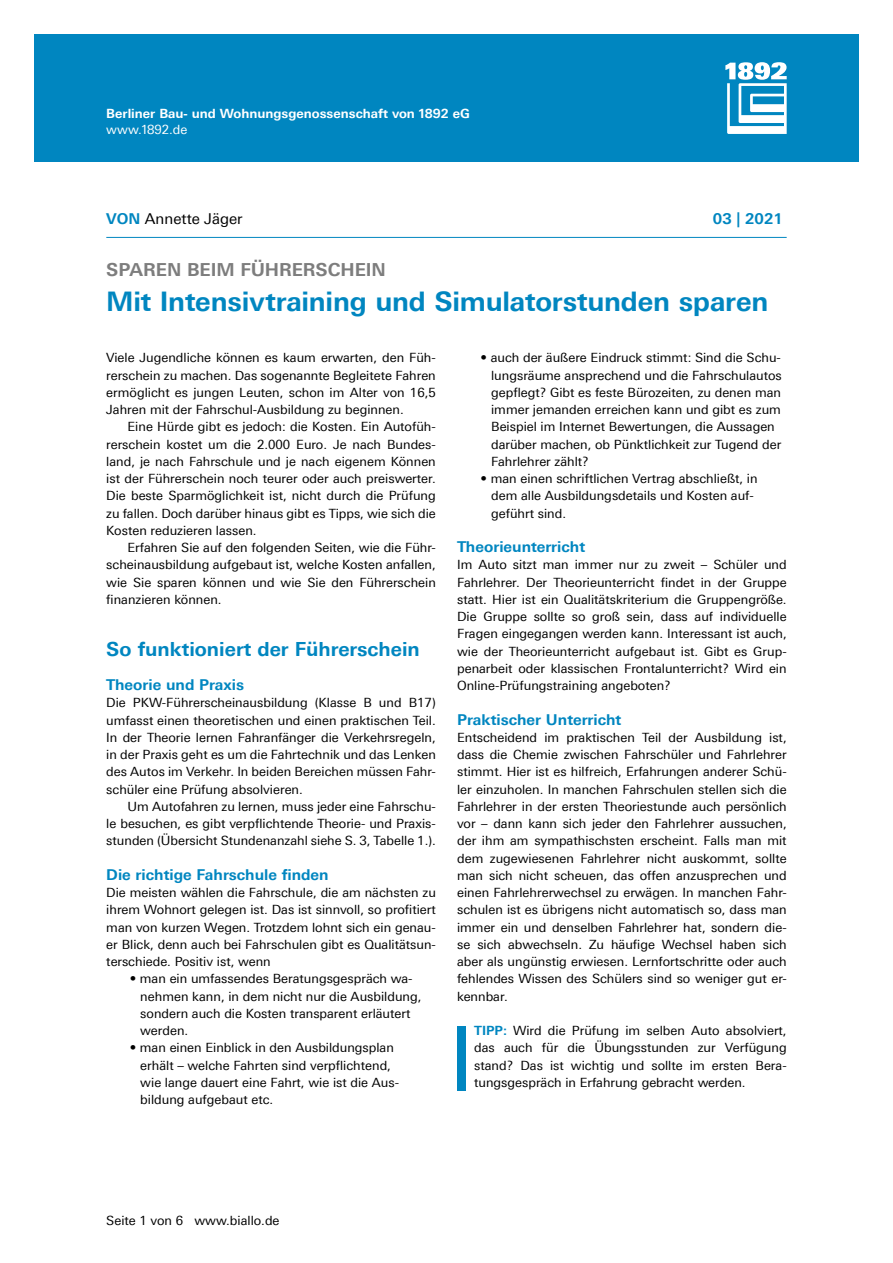
<style>
.page{position:relative;width:893px;height:1263px;background:#fff}
.page>*{position:absolute;margin:0;border:0;box-sizing:border-box;transform-origin:0 0}
.t1{font:700 27px "Linotype Univers 630";letter-spacing:-.01em;color:#0086c0}
.t2{font:700 19.5px "Linotype Univers 630";color:#0086c0}
.t3{font:700 18px "Linotype Univers 630";letter-spacing:-.005em;color:#7d7d7d}
.t4{font:700 15px "Linotype Univers 630";color:#0086c0}
.t5{font:15px "Linotype Univers 430";color:#000}
.t6{font:12.75px/17.2px "Linotype Univers 430";color:#000;text-align:justify}
.t7{font:700 12.75px "Linotype Univers 630";color:#fff}
.t8{font:12.75px "Linotype Univers 430";color:#fff}
.s1{font-family:"Linotype Univers 630";font-weight:700;color:#0086c0}
</style>
<div class="page">
<div style="left:34px;top:34px;width:825px;height:128px;background:#0086c0"></div>
<svg style="left:725px;top:62px;width:62px;height:72px"></svg>
<hr style="left:106px;top:237px;width:681px;height:1px;background:#0086c0">
<div style="left:457px;top:1026px;width:9px;height:64px;background:#0086c0"></div>
<p class="t7" style="left:106px;top:106px;width:365px">Berliner Bau- und Wohnungsgenossenschaft von 1892 eG</p>
<p class="t8" style="left:106px;top:122px;width:83px">www.1892.de</p>
<p class="t5" style="left:106px;top:210px;width:138px"><span class="s1">VON</span> Annette Jäger</p>
<p class="t4" style="left:713px;top:210px;width:71px">03 | 2021</p>
<h3 class="t3" style="left:106px;top:259px;width:281px">SPAREN BEIM FÜHRERSCHEIN</h3>
<h1 class="t1" style="left:106px;top:285px;width:664px">Mit Intensivtraining und Simulatorstunden sparen</h1>
<p class="t6" style="left:106px;top:349px;width:331px">Viele Jugendliche können es kaum erwarten, den Füh&shy;rerschein zu machen. Das sogenannte Begleitete Fahren ermöglicht es jungen Leuten, schon im Alter von 16,5<br>Jahren mit der Fahrschul-Ausbildung zu beginnen.</p>
<p class="t6" style="left:106px;top:418px;width:331px;text-indent:21px">Eine Hürde gibt es jedoch: die Kosten. Ein Autofüh&shy;rerschein kostet um die 2.000 Euro. Je nach Bundes&shy;land, je nach Fahrschule und je nach eigenem Können ist der Führerschein noch teurer oder auch preiswerter.<br>Die beste Sparmöglichkeit ist, nicht durch die Prüfung zu fallen. Doch darüber hinaus gibt es Tipps, wie sich die Kosten reduzieren lassen.</p>
<p class="t6" style="left:106px;top:539px;width:331px;text-indent:21px">Erfahren Sie auf den folgenden Seiten, wie die Führ&shy;scheinausbildung aufgebaut ist, welche Kosten anfallen, wie Sie sparen können und wie Sie den Führerschein finanzieren können.</p>
<h2 class="t2" style="left:106px;top:637px;width:315px">So funktioniert der Führerschein</h2>
<p class="t4" style="left:106px;top:676px;width:139px">Theorie und Praxis</p>
<p class="t6" style="left:106px;top:694px;width:331px">Die PKW-Führerscheinausbildung (Klasse B und B17) umfasst einen theoretischen und einen praktischen Teil.<br>In der Theorie lernen Fahranfänger die Verkehrsregeln, in der Praxis geht es um die Fahrtechnik und das Lenken des Autos im Verkehr. In beiden Bereichen müssen Fahr&shy;schüler eine Prüfung absolvieren.</p>
<p class="t6" style="left:106px;top:798px;width:331px;text-indent:21px">Um Autofahren zu lernen, muss jeder eine Fahrschu&shy;le besuchen, es gibt verpflichtende Theorie- und Praxis&shy;stunden (Übersicht Stundenanzahl siehe S. 3, Tabelle 1.).</p>
<p class="t4" style="left:106px;top:865px;width:224px">Die richtige Fahrschule finden</p>
<p class="t6" style="left:106px;top:884px;width:331px">Die meisten wählen die Fahrschule, die am nächsten zu ihrem Wohnort gelegen ist. Das ist sinnvoll, so profitiert man von kurzen Wegen. Trotzdem lohnt sich ein genau&shy;er Blick, denn auch bei Fahrschulen gibt es Qualitätsun&shy;terschiede. Positiv ist, wenn</p>
<p class="t6" style="left:140px;top:970px;width:283px;text-align:left;text-indent:-11px">• man ein umfassendes Beratungsgespräch wa&shy;nehmen kann, in dem nicht nur die Ausbildung, sondern auch die Kosten transparent erläutert werden.</p>
<p class="t6" style="left:140px;top:1039px;width:259px;text-align:left;text-indent:-11px">• man einen Einblick in den Ausbildungsplan erhält – welche Fahrten sind verpflichtend, wie lange dauert eine Fahrt, wie ist die Aus&shy;bildung aufgebaut etc.</p>
<p class="t6" style="left:491px;top:349px;width:292px;text-align:left;text-indent:-11px">• auch der äußere Eindruck stimmt: Sind die Schu&shy;lungsräume ansprechend und die Fahrschulautos gepflegt? Gibt es feste Bürozeiten, zu denen man immer jemanden erreichen kann und gibt es zum Beispiel im Internet Bewertungen, die Aussagen darüber machen, ob Pünktlichkeit zur Tugend der Fahrlehrer zählt?</p>
<p class="t6" style="left:491px;top:470px;width:268px;text-align:left;text-indent:-11px">• man einen schriftlichen Vertrag abschließt, in dem alle Ausbildungsdetails und Kosten auf&shy;geführt sind.</p>
<p class="t4" style="left:457px;top:538px;width:130px">Theorieunterricht</p>
<p class="t6" style="left:457px;top:556px;width:331px">Im Auto sitzt man immer nur zu zweit – Schüler und Fahrlehrer. Der Theorieunterricht findet in der Gruppe statt. Hier ist ein Qualitätskriterium die Gruppengröße.<br>Die Gruppe sollte so groß sein, dass auf individuelle Fragen eingegangen werden kann. Interessant ist auch, wie der Theorieunterricht aufgebaut ist. Gibt es Grup&shy;penarbeit oder klassischen Frontalunterricht? Wird ein Online-Prüfungstraining angeboten?</p>
<p class="t4" style="left:457px;top:710px;width:166px">Praktischer Unterricht</p>
<p class="t6" style="left:457px;top:729px;width:331px">Entscheidend im praktischen Teil der Ausbildung ist, dass die Chemie zwischen Fahrschüler und Fahrlehrer stimmt. Hier ist es hilfreich, Erfahrungen anderer Schü&shy;ler einzuholen. In manchen Fahrschulen stellen sich die Fahrlehrer in der ersten Theoriestunde auch persönlich vor – dann kann sich jeder den Fahrlehrer aussuchen, der ihm am sympathischsten erscheint. Falls man mit dem zugewiesenen Fahrlehrer nicht auskommt, sollte man sich nicht scheuen, das offen anzusprechen und einen Fahrlehrerwechsel zu erwägen. In manchen Fahr&shy;schulen ist es übrigens nicht automatisch so, dass man immer ein und denselben Fahrlehrer hat, sondern die&shy;se sich abwechseln. Zu häufige Wechsel haben sich aber als ungünstig erwiesen. Lernfortschritte oder auch fehlendes Wissen des Schülers sind so weniger gut er&shy;kennbar.</p>
<p class="t6" style="left:474px;top:1022px;width:314px"><span class="s1">TIPP:</span> Wird die Prüfung im selben Auto absolviert, das auch für die Übungsstunden zur Verfügung stand? Das ist wichtig und sollte im ersten Bera&shy;tungsgespräch in Erfahrung gebracht werden.</p>
<p class="t6" style="left:106px;top:1212px;width:175px">Seite 1 von 6 www.biallo.de</p>
</div>
